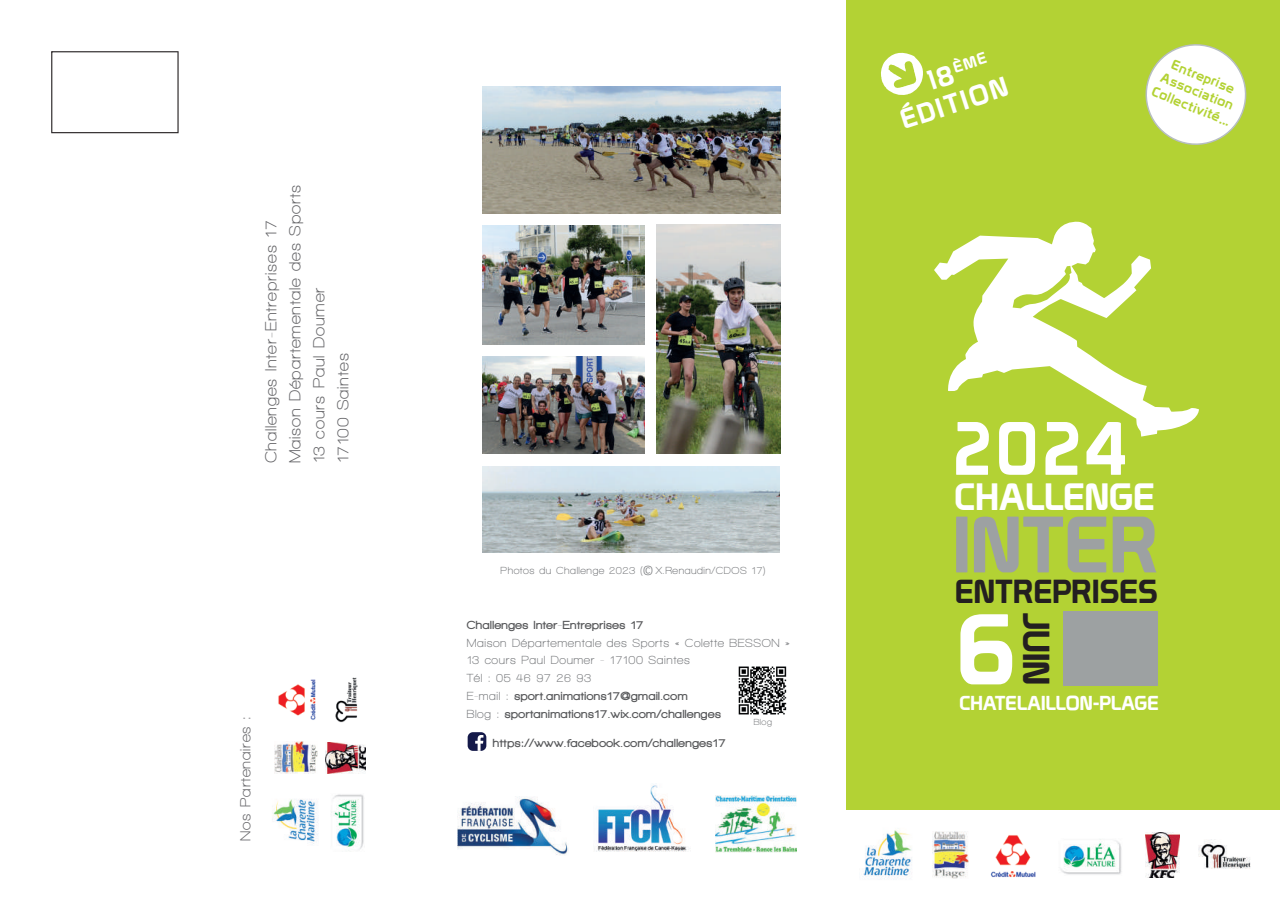
<style>
.page{position:relative;width:1280px;height:910px;background:#fff}
.page>*{position:absolute;margin:0;border:0;box-sizing:border-box;transform-origin:0 0}
.t1{font:97.8px "Prototype";color:#fff}
.t2{font:77.85px "Prototype";color:#9da1a2}
.t3{font:73.65px "Prototype";color:#fff;scale:.9 1}
.t4{font:37.2px "Prototype";color:#fff}
.t5{font:36.75px "Prototype";color:#231f20}
.t6{font:32.55px "Prototype";color:#231f20}
.t7{font:27px "Prototype";color:#fff}
.t8{font:19.65px "Prototype";color:#fff}
.t9{font:700 16.5px/24px "Walkway";letter-spacing:.05em;color:#636366}
.t10{font:15.75px "Prototype";color:#fff}
.t11{font:700 15px "Walkway";letter-spacing:.05em;color:#636366}
.t12{font:13.5px/16px "Prototype";color:#b3d234;text-align:center}
.t13{font:300 13.5px "Calibri";color:#76787b}
.t14{font:700 12px/17.7px "Walkway";letter-spacing:.05em;color:#76787b}
.t15{font:900 12px "Walkway";letter-spacing:.05em;color:#57585a}
.t16{font:700 10.5px "Walkway";letter-spacing:.05em;color:#76787b}
.t17{font:700 9px "Walkway";color:#76787b}
.s1{font-size:27px}
.s2{font-weight:900;color:#57585a}
</style>
<div class="page">
<div style="left:846px;top:0;width:434px;height:809px;background:#b3d234"></div>
<img style="left:657px;top:225px;width:123px;height:229px">
<svg style="left:51px;top:51px;width:128px;height:82px"></svg>
<img style="left:482px;top:86px;width:298px;height:127px">
<img style="left:482px;top:225px;width:163px;height:120px">
<img style="left:482px;top:356px;width:163px;height:98px">
<svg style="left:934px;top:221px;width:265px;height:216px"></svg>
<svg style="left:1013px;top:266px;width:59px;height:42px"></svg>
<div style="left:1064px;top:611px;width:94px;height:74px;background:#9da1a2"></div>
<svg style="left:1145px;top:44px;width:102px;height:101px"></svg>
<img style="left:457px;top:797px;width:111px;height:58px">
<img style="left:596px;top:784px;width:91px;height:68px">
<img style="left:716px;top:795px;width:81px;height:58px">
<img style="left:482px;top:466px;width:297px;height:86px">
<img style="left:932px;top:831px;width:36px;height:48px">
<img style="left:1060px;top:839px;width:62px;height:36px">
<img style="left:862px;top:830px;width:50px;height:50px">
<img style="left:1198px;top:839px;width:53px;height:30px">
<img style="left:1145px;top:832px;width:35px;height:45px">
<img style="left:990px;top:835px;width:46px;height:42px">
<img style="left:738px;top:666px;width:49px;height:49px">
<img style="left:275px;top:742px;width:42px;height:32px">
<img style="left:331px;top:794px;width:33px;height:57px">
<img style="left:272px;top:799px;width:47px;height:45px">
<img style="left:335px;top:677px;width:23px;height:46px">
<img style="left:325px;top:743px;width:41px;height:31px">
<img style="left:278px;top:679px;width:38px;height:41px">
<div style="left:468px;top:732px;width:18px;height:19px;background:#141949;border-radius:5px"></div>
<svg style="left:475px;top:735px;width:8px;height:16px"></svg>
<h3 class="t9" style="left:259px;top:463px;width:280px;rotate:-90deg">Challenges Inter-Entreprises 17<br>Maison Départementale des Sports<br>13 cours Paul Doumer<br>17100 Saintes</h3>
<p class="t11" style="left:237px;top:841px;width:126px;rotate:-90deg">Nos Partenaires :</p>
<h3 class="t10" style="left:924px;top:67px;width:63px;rotate:-18deg"><span class="s1">18</span>ÈME</h3>
<h3 class="t7" style="left:896px;top:105px;width:113px;rotate:-18deg">ÉDITION</h3>
<p class="t12" style="left:1167px;top:53px;width:85px;rotate:22deg">Entreprise<br>Association<br>Collectivité...</p>
<p class="t13" style="left:642px;top:562px;width:13px">©</p>
<p class="t16" style="left:501px;top:565px;width:143px">Photos du Challenge 2023 (</p>
<p class="t16" style="left:656px;top:565px;width:111px">X.Renaudin/CDOS 17)</p>
<p class="t15" style="left:467px;top:618px;width:178px">Challenges Inter-Entreprises 17</p>
<p class="t14" style="left:467px;top:634px;width:324px">Maison Départementale des Sports « Colette BESSON » 13 cours Paul Doumer - 17100 Saintes<br>Tél : 05 46 97 26 93<br>E-mail : <span class="s2">sport.animations17@gmail.com<br></span>Blog : <span class="s2">sportanimations17.wix.com/challenges</span></p>
<p class="t17" style="left:754px;top:717px;width:20px">Blog</p>
<p class="t15" style="left:493px;top:736px;width:234px">https://www.facebook.com/challenges17</p>
<h3 class="t3" style="left:954px;top:405px;width:194px">2024</h3>
<h3 class="t4" style="left:954px;top:474px;width:202px">CHALLENGE</h3>
<h2 class="t2" style="left:953px;top:498px;width:208px">INTER</h2>
<h3 class="t6" style="left:955px;top:572px;width:204px">ENTREPRISES</h3>
<h1 class="t1" style="left:957px;top:591px;width:60px">6</h1>
<h3 class="t5" style="left:1058px;top:613px;width:74px;rotate:90deg">JUIN</h3>
<h3 class="t8" style="left:959px;top:691px;width:201px">CHATELAILLON-PLAGE</h3>
</div>
